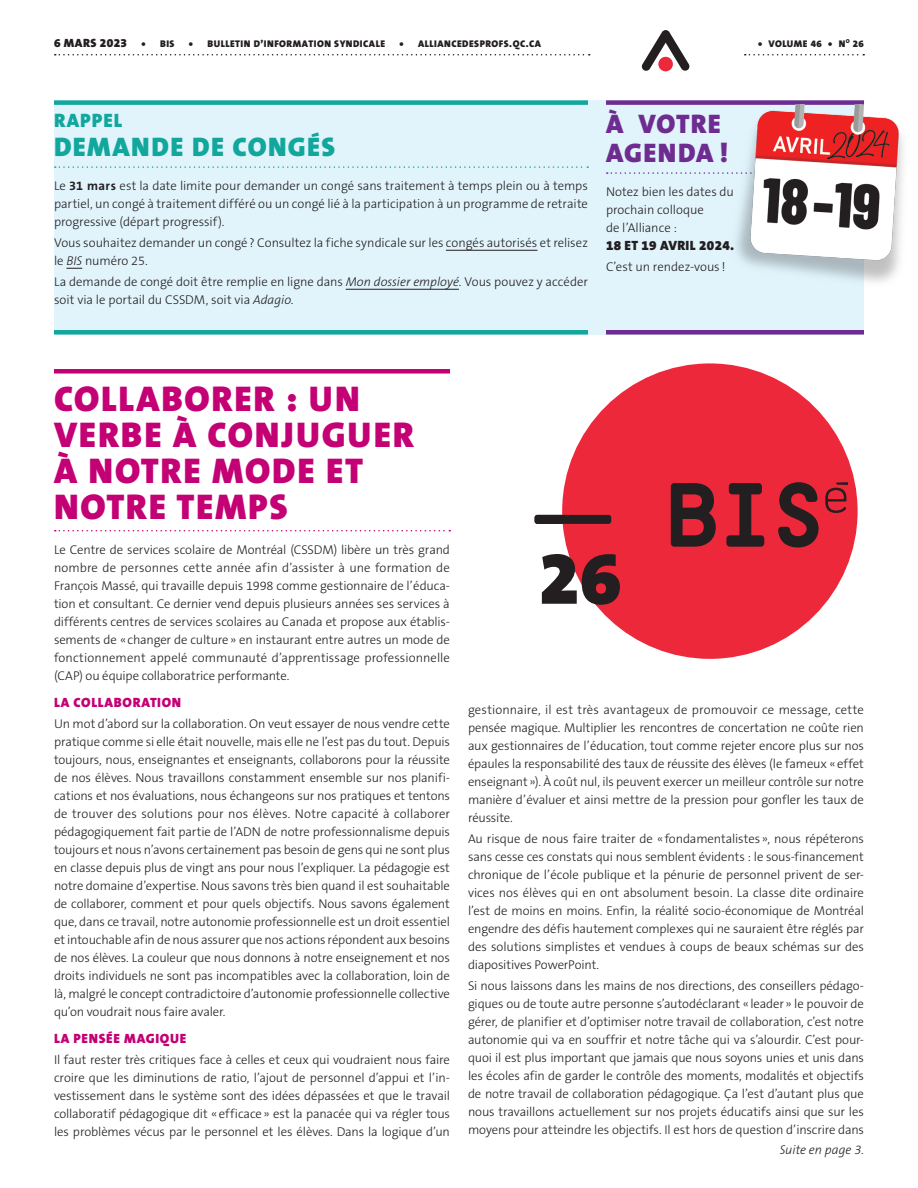
<style>
.page{position:relative;width:918px;height:1188px;background:#fff}
.page>*{position:absolute;margin:0;border:0;box-sizing:border-box;transform-origin:0 0}
.t1{font:900 75px "The Sans B9";color:#231f20}
.t2{font:900 36px/36px "The Sans B9";letter-spacing:.05em;color:#c30175}
.t3{font:900 27px "The Sans B9";letter-spacing:.05em;color:#12a79d}
.t4{font:900 27px/28.5px "The Sans B9";letter-spacing:.04em;color:#6e2c91}
.t5{font:900 19.5px "The Sans B9";letter-spacing:.05em;color:#12a79d}
.t6{font:900 13.5px "The Sans B9";letter-spacing:.05em;color:#c30175}
.t7{font:900 13.5px "The Sans B9";letter-spacing:.02em;color:#231f20}
.t8{font:300 12.75px/18px "The Sans B3";letter-spacing:-.005em;color:#231f20;text-align:justify}
.t9{font:italic 300 12.75px "The Sans B3";color:#231f20}
.t10{font:900 9.75px "The Sans B9";letter-spacing:.05em;color:#231f20}
.s1{font-size:12px}
.s2{font-family:"The Sans B7";font-weight:700}
.s3{font-style:italic}
</style>
<div class="page">
<div style="left:54px;top:100px;width:810px;height:235px;background:#e1f4fc"></div>
<svg style="left:562px;top:363px;width:296px;height:296px;fill:#ee283b"></svg>
<svg style="left:671px;top:483px;width:45px;height:64px;background:#5e2127"></svg>
<svg style="left:726px;top:483px;width:38px;height:64px;background:#84232c"></svg>
<svg style="left:778px;top:482px;width:41px;height:66px;background:#7c222b"></svg>
<div style="left:535px;top:515px;width:76px;height:9px;background:#231f20;border-radius:3px"></div>
<svg style="left:825px;top:482px;width:24px;height:32px"></svg>
<svg style="left:641px;top:30px;width:49px;height:41px"></svg>
<svg style="left:55px;top:54px;width:535px;height:2px"></svg>
<svg style="left:745px;top:54px;width:119px;height:2px"></svg>
<div style="left:54px;top:369px;width:396px;height:5px;background:#c30175"></div>
<svg style="left:55px;top:530px;width:395px;height:1px"></svg>
<div style="left:606px;top:330px;width:258px;height:5px;background:#6e2c91"></div>
<div style="left:54px;top:330px;width:534px;height:5px;background:#12a79d"></div>
<div style="left:606px;top:100px;width:258px;height:5px;background:#6e2c91"></div>
<svg style="left:607px;top:172px;width:116px;height:2px"></svg>
<div style="left:54px;top:100px;width:534px;height:5px;background:#12a79d"></div>
<svg style="left:55px;top:166px;width:533px;height:2px"></svg>
<hr style="left:446px;top:250px;width:91px;height:1px;background:#231f20">
<svg style="left:66px;top:268px;width:16px;height:1px"></svg>
<hr style="left:346px;top:289px;width:113px;height:1px;background:#231f20">
<img style="left:723px;top:105px;width:180px;height:177px">
<p class="t10" style="left:54px;top:38px;width:489px"><span class="s1">6 MARS 2023</span> • BIS • BULLETIN D’INFORMATION SYNDICALE • ALLIANCEDESPROFS.QC.CA</p>
<p class="t10" style="left:758px;top:38px;width:107px">• VOLUME 46 • N<sup>O</sup> 26</p>
<h3 class="t5" style="left:54px;top:110px;width:70px">RAPPEL</h3>
<h3 class="t3" style="left:54px;top:132px;width:283px">DEMANDE DE CONGÉS</h3>
<p class="t8" style="left:54px;top:178px;width:536px">Le <span class="s2">31 mars</span> est la date limite pour demander un congé sans traitement à temps plein ou à temps partiel, un congé à traitement différé ou un congé lié à la participation à un programme de retraite progressive (départ progressif).</p>
<p class="t8" style="left:54px;top:235px;width:536px">Vous souhaitez demander un congé? Consultez la fiche syndicale sur les congés autorisés et relisez le <span class="s3">BIS</span> numéro 25.</p>
<p class="t8" style="left:54px;top:274px;width:535px">La demande de congé doit être remplie en ligne dans <span class="s3">Mon dossier employé</span>. Vous pouvez y accéder soit via le portail du CSSDM, soit via <span class="s3">Adagio</span>.</p>
<h3 class="t4" style="left:606px;top:111px;width:124px">À VOTRE<br>AGENDA !</h3>
<p class="t8" style="left:606px;top:184px;width:129px;text-align:left">Notez bien les dates du prochain colloque<br>de l’Alliance :</p>
<p class="t7" style="left:606px;top:239px;width:130px">18 ET 19 AVRIL 2024.</p>
<p class="t8" style="left:606px;top:259px;width:121px">C’est un rendez-vous !</p>
<h2 class="t2" style="left:54px;top:382px;width:361px">COLLABORER : UN<br>VERBE À CONJUGUER<br>À NOTRE MODE ET<br>NOTRE TEMPS</h2>
<p class="t8" style="left:54px;top:541px;width:398px">Le Centre de services scolaire de Montréal (CSSDM) libère un très grand nombre de personnes cette année afin d’assister à une formation de François Massé, qui travaille depuis 1998 comme gestionnaire de l’éduca&shy;tion et consultant. Ce dernier vend depuis plusieurs années ses services à différents centres de services scolaires au Canada et propose aux établis&shy;sements de «changer de culture» en instaurant entre autres un mode de fonctionnement appelé communauté d’apprentissage professionnelle (CAP) ou équipe collaboratrice performante.</p>
<p class="t6" style="left:54px;top:695px;width:129px">LA COLLABORATION</p>
<p class="t8" style="left:54px;top:715px;width:398px">Un mot d’abord sur la collaboration. On veut essayer de nous vendre cette pratique comme si elle était nouvelle, mais elle ne l’est pas du tout. Depuis toujours, nous, enseignantes et enseignants, collaborons pour la réussite de nos élèves. Nous travaillons constamment ensemble sur nos planifi&shy;cations et nos évaluations, nous échangeons sur nos pratiques et tentons de trouver des solutions pour nos élèves. Notre capacité à collaborer pédagogiquement fait partie de l’ADN de notre professionnalisme depuis toujours et nous n’avons certainement pas besoin de gens qui ne sont plus en classe depuis plus de vingt ans pour nous l’expliquer. La pédagogie est notre domaine d’expertise. Nous savons très bien quand il est souhaitable de collaborer, comment et pour quels objectifs. Nous savons également que, dans ce travail, notre autonomie professionnelle est un droit essentiel et intouchable afin de nous assurer que nos actions répondent aux besoins de nos élèves. La couleur que nous donnons à notre enseignement et nos droits individuels ne sont pas incompatibles avec la collaboration, loin de là, malgré le concept contradictoire d’autonomie professionnelle collective qu’on voudrait nous faire avaler.</p>
<p class="t6" style="left:54px;top:1031px;width:134px">LA PENSÉE MAGIQUE</p>
<p class="t8" style="left:54px;top:1051px;width:398px">Il faut rester très critiques face à celles et ceux qui voudraient nous faire croire que les diminutions de ratio, l’ajout de personnel d’appui et l’in&shy;vestissement dans le système sont des idées dépassées et que le travail collaboratif pédagogique dit «efficace» est la panacée qui va régler tous les problèmes vécus par le personnel et les élèves. Dans la logique d’un</p>
<h1 class="t1" style="left:539px;top:538px;width:84px">26</h1>
<p class="t8" style="left:468px;top:701px;width:398px">gestionnaire, il est très avantageux de promouvoir ce message, cette pensée magique. Multiplier les rencontres de concertation ne coûte rien aux gestionnaires de l’éducation, tout comme rejeter encore plus sur nos épaules la responsabilité des taux de réussite des élèves (le fameux «effet enseignant»). À coût nul, ils peuvent exercer un meilleur contrôle sur notre manière d’évaluer et ainsi mettre de la pression pour gonfler les taux de réussite.</p>
<p class="t8" style="left:468px;top:830px;width:398px">Au risque de nous faire traiter de «fondamentalistes», nous répéterons sans cesse ces constats qui nous semblent évidents : le sous-financement chronique de l’école publique et la pénurie de personnel privent de ser&shy;vices nos élèves qui en ont absolument besoin. La classe dite ordinaire l’est de moins en moins. Enfin, la réalité socio-économique de Montréal engendre des défis hautement complexes qui ne sauraient être réglés par des solutions simplistes et vendues à coups de beaux schémas sur des diapositives PowerPoint.</p>
<p class="t8" style="left:468px;top:977px;width:398px">Si nous laissons dans les mains de nos directions, des conseillers pédago&shy;giques ou de toute autre personne s’autodéclarant «leader» le pouvoir de gérer, de planifier et d’optimiser notre travail de collaboration, c’est notre autonomie qui va en souffrir et notre tâche qui va s’alourdir. C’est pour&shy;quoi il est plus important que jamais que nous soyons unies et unis dans les écoles afin de garder le contrôle des moments, modalités et objectifs de notre travail de collaboration pédagogique. Ça l’est d’autant plus que nous travaillons actuellement sur nos projets éducatifs ainsi que sur les moyens pour atteindre les objectifs. Il est hors de question d’inscrire dans</p>
<p class="t9" style="left:780px;top:1143px;width:86px">Suite en page 3.</p>
</div>
